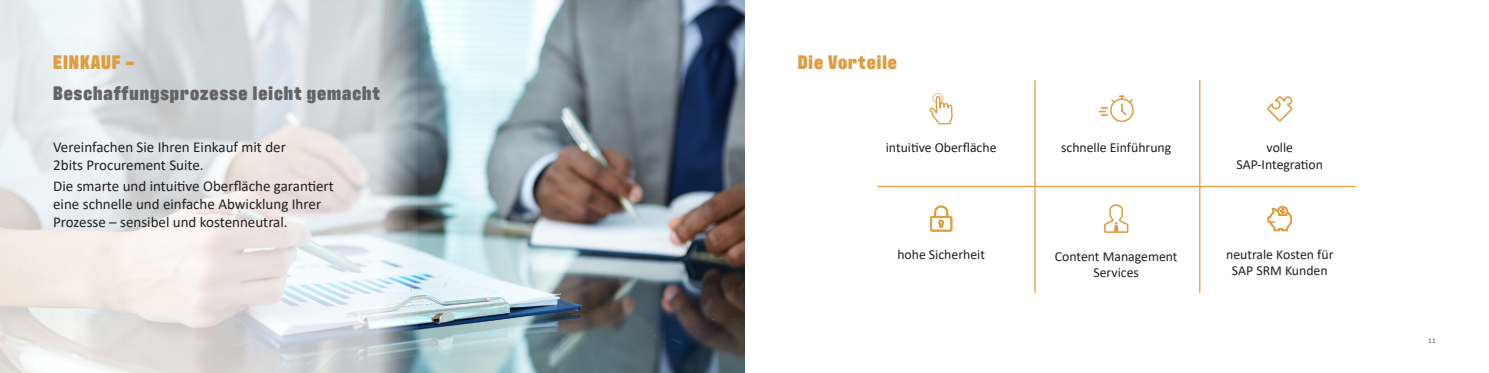
<style>
.page{position:relative;width:1489px;height:373px;background:#fff}
.page>*{position:absolute;margin:0;border:0;box-sizing:border-box;transform-origin:0 0}
.Headline_2{font:900 20px "Antarctican Headline";letter-spacing:.05em;color:#636366}
.Headline_2-2{font:900 20px "Antarctican Headline";letter-spacing:.05em;color:#df9c40}
.Fließtext{font:15px/18px "Calibri";color:#231f20}
.Tabelle{font:13.75px/16.5px "Calibri";color:#231f20;text-align:center}
.t1{font:7.5px "Calibri";color:#636366}
</style>
<div class="page">
<img style="left:418px;top:0;width:326px;height:372px">
<svg style="left:0;top:0;width:418px;height:372px;background:#e1e2e3"></svg>
<hr style="left:877px;top:185px;width:478px;height:2px;background:#df9c40">
<hr style="left:1034px;top:80px;width:1px;height:212px;background:#df9c40">
<hr style="left:1199px;top:80px;width:1px;height:212px;background:#df9c40">
<svg style="left:929px;top:93px;width:23px;height:31px"></svg>
<div style="left:1109px;top:98px;width:24px;height:24px;border:2px solid #df9c40;border-radius:50%"></div>
<svg style="left:1098px;top:95px;width:35px;height:22px"></svg>
<svg style="left:1267px;top:96px;width:25px;height:25px"></svg>
<svg style="left:930px;top:205px;width:22px;height:26px"></svg>
<svg style="left:1104px;top:204px;width:24px;height:28px"></svg>
<svg style="left:1267px;top:206px;width:24px;height:24px"></svg>
<p class="Headline_2-2" style="left:53px;top:48px;width:82px">EINKAUF –</p>
<p class="Headline_2" style="left:53px;top:79px;width:328px">Beschaffungsprozesse leicht gemacht</p>
<p class="Fließtext" style="left:53px;top:137px;width:234px">Vereinfachen Sie Ihren Einkauf mit der<br>2bits Procurement Suite.</p>
<p class="Fließtext" style="left:53px;top:176px;width:282px">Die smarte und intuitive Oberfläche garantiert eine schnelle und einfache Abwicklung Ihrer<br>Prozesse – sensibel und kostenneutral.</p>
<p class="Headline_2-2" style="left:797px;top:48px;width:101px">Die Vorteile</p>
<p class="Tabelle" style="left:885px;top:139px;width:112px">intuitive Oberfläche</p>
<p class="Tabelle" style="left:1061px;top:139px;width:112px">schnelle Einführung</p>
<p class="Tabelle" style="left:1236px;top:139px;width:88px">volle<br>SAP-Integration</p>
<p class="Tabelle" style="left:897px;top:245px;width:89px">hohe Sicherheit</p>
<p class="Tabelle" style="left:1054px;top:247px;width:124px">Content Management<br>Services</p>
<p class="Tabelle" style="left:1225px;top:245px;width:109px">neutrale Kosten für<br>SAP SRM Kunden</p>
<p class="t1" style="left:1428px;top:335px;width:9px">11</p>
</div>
